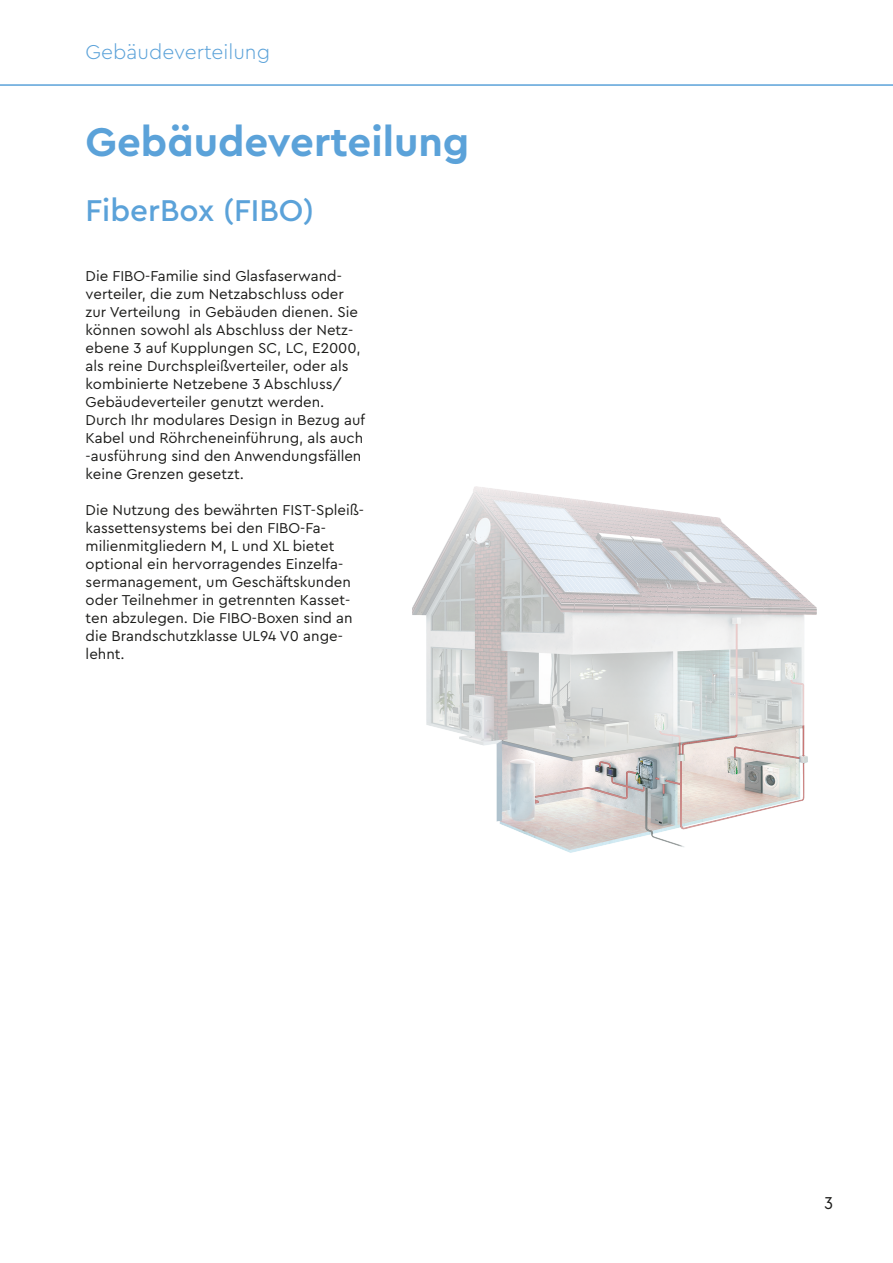
<style>
.page{position:relative;width:893px;height:1263px;background:#fff}
.page>*{position:absolute;margin:0;border:0;box-sizing:border-box;transform-origin:0 0}
.Überschrift{font:700 42px "Cera Pro";color:#5ba2d9}
.Überschrift_-_Rang2{font:500 31.5px "Cera Pro";color:#5ba2d9}
.Inhaltsverzeichnis_Ü{font:300 21px "Cera Pro";color:#5ba2d9}
.t1{font:18px "Cera Compact Pro";color:#1d1d1b}
.normaler_Text{font:15px/18px "Cera Pro";color:#1d1d1b}
</style>
<div class="page">
<img style="left:412px;top:487px;width:405px;height:366px">
<hr style="left:0;top:84px;width:893px;height:2px;background:#5ba2d9">
<p class="Inhaltsverzeichnis_Ü" style="left:86px;top:38px;width:186px">Gebäudeverteilung</p>
<p class="Überschrift" style="left:86px;top:114px;width:385px">Gebäudeverteilung</p>
<p class="Überschrift_-_Rang2" style="left:86px;top:190px;width:230px">FiberBox (FIBO)</p>
<p class="normaler_Text" style="left:86px;top:266px;width:281px">Die FIBO-Familie sind Glasfaserwand&shy;verteiler, die zum Netzabschluss oder zur Verteilung in Gebäuden dienen. Sie können sowohl als Abschluss der Netz&shy;ebene 3 auf Kupplungen SC, LC, E2000, als reine Durchspleißverteiler, oder als kombinierte Netzebene 3 Abschluss/ Gebäudeverteiler genutzt werden.<br>Durch Ihr modulares Design in Bezug auf Kabel und Röhrcheneinführung, als auch -ausführung sind den Anwendungsfällen keine Grenzen gesetzt.</p>
<p class="normaler_Text" style="left:86px;top:500px;width:280px">Die Nutzung des bewährten FIST-Spleiß&shy;kassettensystems bei den FIBO-Fa&shy;milienmitgliedern M, L und XL bietet optional ein hervorragendes Einzelfa&shy;sermanagement, um Geschäftskunden oder Teilnehmer in getrennten Kasset&shy;ten abzulegen. Die FIBO-Boxen sind an die Brandschutzklasse UL94 V0 ange&shy;lehnt.</p>
<p class="t1" style="left:824px;top:1191px;width:10px">3</p>
</div>
